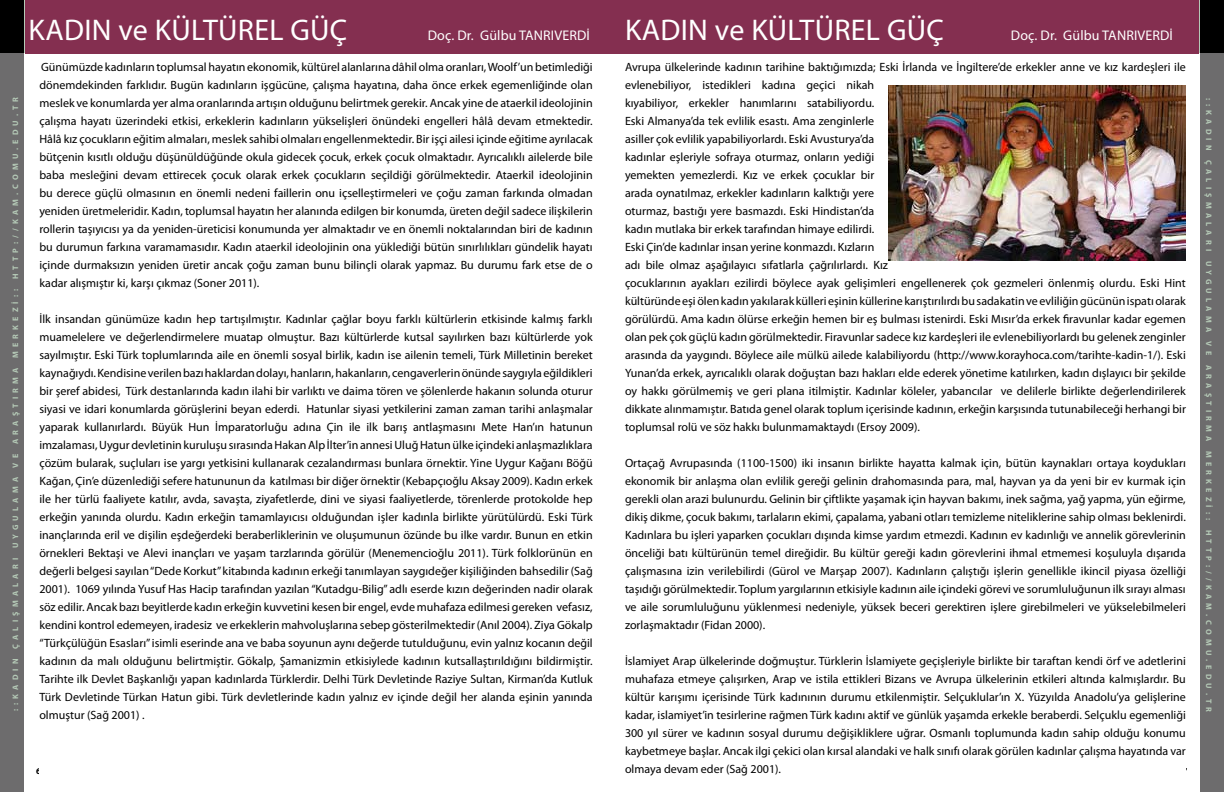
<style>
.page{position:relative;width:1224px;height:792px;background:#fff}
.page>*{position:absolute;margin:0;border:0;box-sizing:border-box;transform-origin:0 0}
.t1{font:30px "Myriad Pro";letter-spacing:.01em;color:#fff}
.t2{font:14px "Myriad Pro";letter-spacing:.01em;color:#fff}
.t3{font:12px/18px "Myriad Pro";color:#000;text-align:justify}
.t4{font:700 9px "Myriad Pro";color:#000}
.t5{font:700 8px "Myriad Pro";letter-spacing:.52em;color:#b5cab7}
.s1{font-size:30px}
</style>
<div class="page">
<div style="left:1200px;top:53px;width:24px;height:739px;background:#6d6c6d"></div>
<div style="left:0;top:53px;width:24px;height:739px;background:#6d6c6d"></div>
<div style="left:0;top:0;width:24px;height:53px;background:#000"></div>
<div style="left:1200px;top:0;width:24px;height:53px;background:#000"></div>
<img style="left:888px;top:85px;width:298px;height:175px">
<div style="left:26px;top:0;width:586px;height:54px;background:#842f50"></div>
<div style="left:612px;top:0;width:586px;height:54px;background:#842f50"></div>
<h1 class="t1" style="left:29px;top:12px;width:320px">KADIN ve KÜLTÜREL GÜÇ</h1>
<p class="t2" style="left:428px;top:27px;width:518px">Doç. Dr. Gülbu TANRIVERDİ <span class="s1">KADIN ve KÜLTÜREL GÜÇ</span></p>
<p class="t2" style="left:1011px;top:27px;width:164px">Doç. Dr. Gülbu TANRIVERDİ</p>
<p class="t3" style="left:625px;top:58px;width:562px;text-align:left">Avrupa ülkelerinde kadının tarihine baktığımızda; Eski İrlanda ve İngiltere’de erkekler anne ve kız kardeşleri ile evlenebiliyor, istedikleri kadına geçici nikah<br>kıyabiliyor, erkekler hanımlarını satabiliyordu.<br>Eski Almanya’da tek evlilik esastı. Ama zenginlerle<br>asiller çok evlilik yapabiliyorlardı. Eski Avusturya’da<br>kadınlar eşleriyle sofraya oturmaz, onların yediği<br>yemekten yemezlerdi. Kız ve erkek çocuklar bir<br>arada oynatılmaz, erkekler kadınların kalktığı yere<br>oturmaz, bastığı yere basmazdı. Eski Hindistan’da<br>kadın mutlaka bir erkek tarafından himaye edilirdi.<br>Eski Çin’de kadınlar insan yerine konmazdı. Kızların<br>adı bile olmaz aşağılayıcı sıfatlarla çağrılırlardı. Kız<br>çocuklarının ayakları ezilirdi böylece ayak gelişimleri engellenerek çok gezmeleri önlenmiş olurdu. Eski Hint kültüründe eşi ölen kadın yakılarak külleri eşinin küllerine karıştırılırdı bu sadakatin ve evliliğin gücünün ispatı olarak görülürdü. Ama kadın ölürse erkeğin hemen bir eş bulması istenirdi. Eski Mısır’da erkek firavunlar kadar egemen olan pek çok güçlü kadın görülmektedir. Firavunlar sadece kız kardeşleri ile evlenebiliyorlardı bu gelenek zenginler arasında da yaygındı. Böylece aile mülkü ailede kalabiliyordu (http://www.korayhoca.com/tarihte-kadin-1/). Eski Yunan’da erkek, ayrıcalıklı olarak doğuştan bazı hakları elde ederek yönetime katılırken, kadın dışlayıcı bir şekilde oy hakkı görülmemiş ve geri plana itilmiştir. Kadınlar köleler, yabancılar ve delilerle birlikte değerlendirilerek dikkate alınmamıştır. Batıda genel olarak toplum içerisinde kadının, erkeğin karşısında tutunabileceği herhangi bir toplumsal rolü ve söz hakkı bulunmamaktaydı (Ersoy 2009).</p>
<p class="t3" style="left:625px;top:454px;width:562px">Ortaçağ Avrupasında (1100-1500) iki insanın birlikte hayatta kalmak için, bütün kaynakları ortaya koydukları ekonomik bir anlaşma olan evlilik gereği gelinin drahomasında para, mal, hayvan ya da yeni bir ev kurmak için gerekli olan arazi bulunurdu. Gelinin bir çiftlikte yaşamak için hayvan bakımı, inek sağma, yağ yapma, yün eğirme, dikiş dikme, çocuk bakımı, tarlaların ekimi, çapalama, yabani otları temizleme niteliklerine sahip olması beklenirdi.<br>Kadınlara bu işleri yaparken çocukları dışında kimse yardım etmezdi. Kadının ev kadınlığı ve annelik görevlerinin önceliği batı kültürünün temel direğidir. Bu kültür gereği kadın görevlerini ihmal etmemesi koşuluyla dışarıda çalışmasına izin verilebilirdi (Gürol ve Marşap 2007). Kadınların çalıştığı işlerin genellikle ikincil piyasa özelliği taşıdığı görülmektedir. Toplum yargılarının etkisiyle kadının aile içindeki görevi ve sorumluluğunun ilk sırayı alması ve aile sorumluluğunu yüklenmesi nedeniyle, yüksek beceri gerektiren işlere girebilmeleri ve yükselebilmeleri zorlaşmaktadır (Fidan 2000).</p>
<p class="t3" style="left:625px;top:652px;width:562px">İslamiyet Arap ülkelerinde doğmuştur. Türklerin İslamiyete geçişleriyle birlikte bir taraftan kendi örf ve adetlerini muhafaza etmeye çalışırken, Arap ve istila ettikleri Bizans ve Avrupa ülkelerinin etkileri altında kalmışlardır. Bu kültür karışımı içerisinde Türk kadınının durumu etkilenmiştir. Selçuklular’ın X. Yüzyılda Anadolu’ya gelişlerine kadar, islamiyet’in tesirlerine rağmen Türk kadını aktif ve günlük yaşamda erkekle beraberdi. Selçuklu egemenliği 300 yıl sürer ve kadının sosyal durumu değişikliklere uğrar. Osmanlı toplumunda kadın sahip olduğu konumu kaybetmeye başlar. Ancak ilgi çekici olan kırsal alandaki ve halk sınıfı olarak görülen kadınlar çalışma hayatında var olmaya devam eder (Sağ 2001).</p>
<p class="t3" style="left:39px;top:58px;width:555px">Günümüzde kadınların toplumsal hayatın ekonomik, kültürel alanlarına dâhil olma oranları, Woolf’un betimlediği dönemdekinden farklıdır. Bugün kadınların işgücüne, çalışma hayatına, daha önce erkek egemenliğinde olan meslek ve konumlarda yer alma oranlarında artışın olduğunu belirtmek gerekir. Ancak yine de ataerkil ideolojinin çalışma hayatı üzerindeki etkisi, erkeklerin kadınların yükselişleri önündeki engelleri hâlâ devam etmektedir.<br>Hâlâ kız çocukların eğitim almaları, meslek sahibi olmaları engellenmektedir. Bir işçi ailesi içinde eğitime ayrılacak bütçenin kısıtlı olduğu düşünüldüğünde okula gidecek çocuk, erkek çocuk olmaktadır. Ayrıcalıklı ailelerde bile baba mesleğini devam ettirecek çocuk olarak erkek çocukların seçildiği görülmektedir. Ataerkil ideolojinin bu derece güçlü olmasının en önemli nedeni faillerin onu içselleştirmeleri ve çoğu zaman farkında olmadan yeniden üretmeleridir. Kadın, toplumsal hayatın her alanında edilgen bir konumda, üreten değil sadece ilişkilerin rollerin taşıyıcısı ya da yeniden-üreticisi konumunda yer almaktadır ve en önemli noktalarından biri de kadının bu durumun farkına varamamasıdır. Kadın ataerkil ideolojinin ona yüklediği bütün sınırlılıkları gündelik hayatı içinde durmaksızın yeniden üretir ancak çoğu zaman bunu bilinçli olarak yapmaz. Bu durumu fark etse de o kadar alışmıştır ki, karşı çıkmaz (Soner 2011).</p>
<p class="t3" style="left:39px;top:310px;width:555px">İlk insandan günümüze kadın hep tartışılmıştır. Kadınlar çağlar boyu farklı kültürlerin etkisinde kalmış farklı muamelelere ve değerlendirmelere muatap olmuştur. Bazı kültürlerde kutsal sayılırken bazı kültürlerde yok sayılmıştır. Eski Türk toplumlarında aile en önemli sosyal birlik, kadın ise ailenin temeli, Türk Milletinin bereket kaynağıydı. Kendisine verilen bazı haklardan dolayı, hanların, hakanların, cengaverlerin önünde saygıyla eğildikleri bir şeref abidesi, Türk destanlarında kadın ilahi bir varlıktı ve daima tören ve şölenlerde hakanın solunda oturur siyasi ve idari konumlarda görüşlerini beyan ederdi. Hatunlar siyasi yetkilerini zaman zaman tarihi anlaşmalar yaparak kullanırlardı. Büyük Hun İmparatorluğu adına Çin ile ilk barış antlaşmasını Mete Han’ın hatunun imzalaması, Uygur devletinin kuruluşu sırasında Hakan Alp İlter’in annesi Uluğ Hatun ülke içindeki anlaşmazlıklara çözüm bularak, suçluları ise yargı yetkisini kullanarak cezalandırması bunlara örnektir. Yine Uygur Kağanı Böğü Kağan, Çin’e düzenlediği sefere hatununun da katılması bir diğer örnektir (Kebapçıoğlu Aksay 2009). Kadın erkek ile her türlü faaliyete katılır, avda, savaşta, ziyafetlerde, dini ve siyasi faaliyetlerde, törenlerde protokolde hep erkeğin yanında olurdu. Kadın erkeğin tamamlayıcısı olduğundan işler kadınla birlikte yürütülürdü. Eski Türk inançlarında eril ve dişilin eşdeğerdeki beraberliklerinin ve oluşumunun özünde bu ilke vardır. Bunun en etkin örnekleri Bektaşi ve Alevi inançları ve yaşam tarzlarında görülür (Menemencioğlu 2011). Türk folklorünün en değerli belgesi sayılan “Dede Korkut” kitabında kadının erkeği tanımlayan saygıdeğer kişiliğinden bahsedilir (Sağ 2001). 1069 yılında Yusuf Has Hacip tarafından yazılan “Kutadgu-Bilig” adlı eserde kızın değerinden nadir olarak söz edilir. Ancak bazı beyitlerde kadın erkeğin kuvvetini kesen bir engel, evde muhafaza edilmesi gereken vefasız, kendini kontrol edemeyen, iradesiz ve erkeklerin mahvoluşlarına sebep gösterilmektedir (Anıl 2004). Ziya Gökalp “Türkçülüğün Esasları” isimli eserinde ana ve baba soyunun aynı değerde tutulduğunu, evin yalnız kocanın değil kadının da malı olduğunu belirtmiştir. Gökalp, Şamanizmin etkisiylede kadının kutsallaştırıldığını bildirmiştir.<br>Tarihte ilk Devlet Başkanlığı yapan kadınlarda Türklerdir. Delhi Türk Devletinde Raziye Sultan, Kirman’da Kutluk Türk Devletinde Türkan Hatun gibi. Türk devletlerinde kadın yalnız ev içinde değil her alanda eşinin yanında olmuştur (Sağ 2001) .</p>
<p class="t5" style="left:10px;top:711px;width:616px;rotate:-90deg">::KADIN ÇALIŞMALARI UYGULAMA VE ARAŞTIRMA MERKEZİ:: http://kam.comu.edu.tr</p>
<p class="t5" style="left:1214px;top:98px;width:616px;rotate:90deg">::KADIN ÇALIŞMALARI UYGULAMA VE ARAŞTIRMA MERKEZİ:: http://kam.comu.edu.tr</p>
<p class="t4" style="left:36px;top:765px;width:6px">6</p>
<p class="t4" style="left:1182px;top:765px;width:6px">7</p>
</div>
